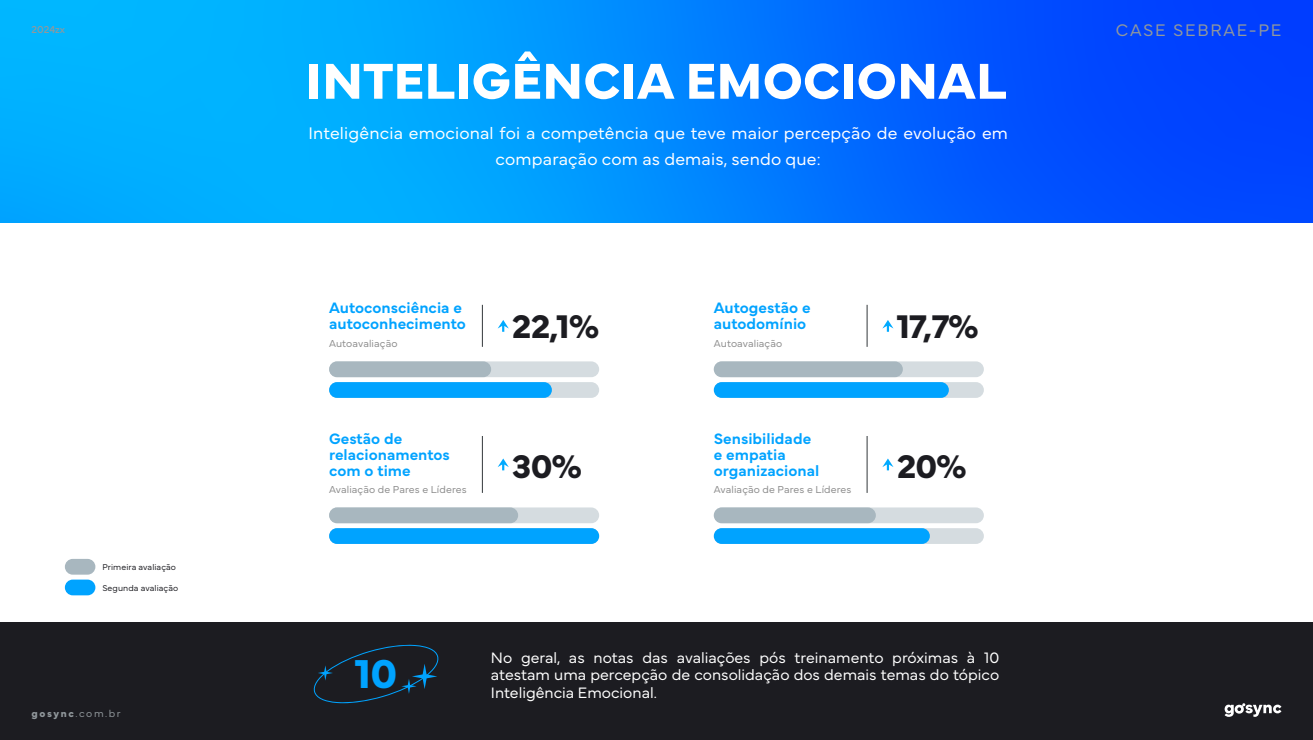
<style>
.page{position:relative;width:1313px;height:740px;background:#fff}
.page>*{position:absolute;margin:0;border:0;box-sizing:border-box;transform-origin:0 0}
.t1{font:700 52.5px "Mundial";color:#fff}
.t2{font:700 42px "Mundial";color:#00a3ff}
.t3{font:700 34.12px "Mundial";letter-spacing:-.02em;color:#1c1c21}
.t4{font:300 17.5px/26.2px "Mundial";letter-spacing:.01em;color:#fff;text-align:center}
.t5{font:300 17.5px "Mundial";letter-spacing:.1em;color:#91989c}
.t6{font:300 15.75px/17.5px "Mundial";color:#fff;text-align:justify}
.t7{font:600 15.75px/15.8px "Mundial";color:#00a3ff}
.t8{font:300 10.5px "Mundial";letter-spacing:.01em;color:#8c8c8c}
.t9{font:300 10.5px "Mundial";color:#91989c}
.t10{font:10.5px "Mundial";color:#91989c}
.t11{font:300 8.75px "Mundial";letter-spacing:.01em;color:#1c1c21}
.s1{font-weight:700}
</style>
<div class="page">
<div style="left:0;top:622px;width:1312px;height:117px;background:#1c1c21"></div>
<img style="left:0;top:0;width:1312px;height:222px">
<svg style="left:313px;top:644px;width:126px;height:59px"></svg>
<svg style="left:497px;top:320px;width:12px;height:12px"></svg>
<div style="left:329px;top:361px;width:270px;height:16px;background:#d5dce0;border-radius:8px"></div>
<div style="left:329px;top:382px;width:270px;height:16px;background:#d5dce0;border-radius:8px"></div>
<div style="left:329px;top:382px;width:223px;height:16px;background:#00a3ff;border-radius:8px"></div>
<div style="left:329px;top:361px;width:162px;height:16px;background:#a8b7bf;border-radius:8px"></div>
<hr style="left:482px;top:305px;width:1px;height:42px;background:#33383b">
<svg style="left:497px;top:458px;width:12px;height:12px"></svg>
<div style="left:329px;top:507px;width:270px;height:16px;background:#d5dce0;border-radius:8px"></div>
<div style="left:329px;top:528px;width:270px;height:15px;background:#00a3ff;border-radius:8px"></div>
<div style="left:329px;top:507px;width:189px;height:16px;background:#a8b7bf;border-radius:8px"></div>
<hr style="left:482px;top:436px;width:1px;height:56px;background:#33383b">
<svg style="left:882px;top:320px;width:11px;height:12px"></svg>
<div style="left:714px;top:361px;width:270px;height:16px;background:#d5dce0;border-radius:8px"></div>
<div style="left:714px;top:382px;width:270px;height:16px;background:#d5dce0;border-radius:8px"></div>
<div style="left:714px;top:382px;width:235px;height:16px;background:#00a3ff;border-radius:8px"></div>
<div style="left:714px;top:361px;width:189px;height:16px;background:#a8b7bf;border-radius:8px"></div>
<hr style="left:867px;top:305px;width:1px;height:42px;background:#33383b">
<svg style="left:882px;top:458px;width:11px;height:12px"></svg>
<div style="left:714px;top:507px;width:270px;height:16px;background:#d5dce0;border-radius:8px"></div>
<div style="left:714px;top:528px;width:270px;height:15px;background:#d5dce0;border-radius:8px"></div>
<div style="left:714px;top:528px;width:216px;height:15px;background:#00a3ff;border-radius:8px"></div>
<div style="left:714px;top:507px;width:162px;height:16px;background:#a8b7bf;border-radius:8px"></div>
<hr style="left:867px;top:436px;width:1px;height:56px;background:#33383b">
<div style="left:65px;top:579px;width:30px;height:16px;background:#00a3ff;border-radius:8px"></div>
<div style="left:65px;top:558px;width:30px;height:16px;background:#a8b7bf;border-radius:8px"></div>
<svg style="left:1224px;top:703px;width:57px;height:13px"></svg>
<p class="t10" style="left:32px;top:21px;width:35px">2024zx</p>
<p class="t5" style="left:1116px;top:16px;width:167px">CASE SEBRAE-PE</p>
<h1 class="t1" style="left:305px;top:40px;width:703px">INTELIGÊNCIA EMOCIONAL</h1>
<p class="t4" style="left:308px;top:118px;width:701px">Inteligência emocional foi a competência que teve maior percepção de evolução em comparação com as demais, sendo que:</p>
<p class="t11" style="left:102px;top:560px;width:75px">Primeira avaliação</p>
<p class="t11" style="left:102px;top:581px;width:77px">Segunda avaliação</p>
<p class="t9" style="left:32px;top:705px;width:91px"><span class="s1">gosync</span>.com.br</p>
<p class="t7" style="left:329px;top:298px;width:138px">Autoconsciência e autoconhecimento</p>
<p class="t8" style="left:329px;top:335px;width:70px">Autoavaliação</p>
<p class="t7" style="left:329px;top:429px;width:122px">Gestão de relacionamentos com o time</p>
<p class="t8" style="left:329px;top:481px;width:139px">Avaliação de Pares e Líderes</p>
<h3 class="t3" style="left:512px;top:300px;width:89px">22,1%</h3>
<h3 class="t3" style="left:512px;top:439px;width:71px">30%</h3>
<p class="t7" style="left:714px;top:298px;width:98px">Autogestão e autodomínio</p>
<p class="t8" style="left:714px;top:335px;width:70px">Autoavaliação</p>
<p class="t7" style="left:714px;top:429px;width:107px">Sensibilidade e empatia organizacional</p>
<p class="t8" style="left:714px;top:481px;width:139px">Avaliação de Pares e Líderes</p>
<h3 class="t3" style="left:896px;top:300px;width:83px">17,7%</h3>
<h3 class="t3" style="left:896px;top:439px;width:71px">20%</h3>
<h2 class="t2" style="left:355px;top:641px;width:44px">10</h2>
<p class="t6" style="left:491px;top:647px;width:510px">No geral, as notas das avaliações pós treinamento próximas à 10 atestam uma percepção de consolidação dos demais temas do tópico Inteligência Emocional.</p>
</div>
